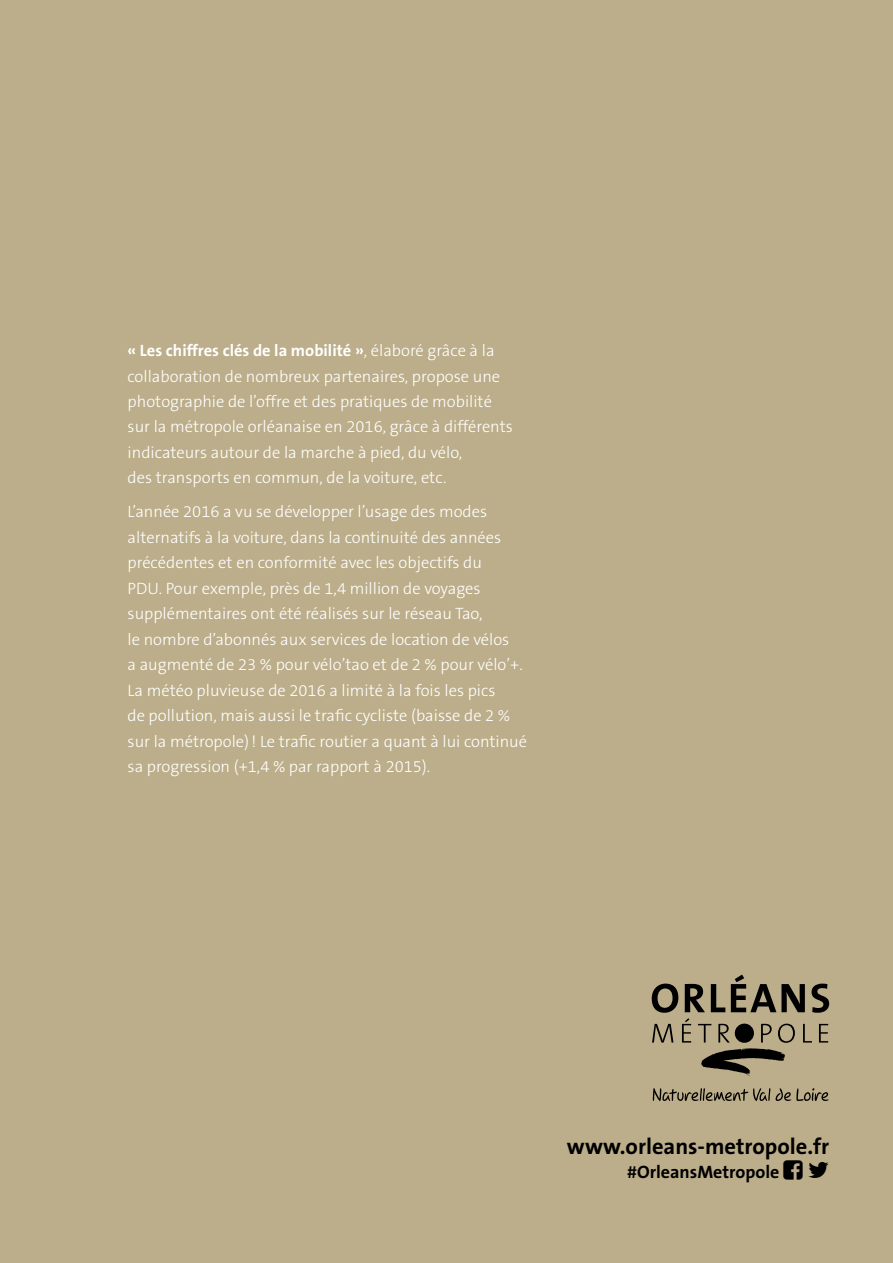
<style>
.page{position:relative;width:893px;height:1263px;background:#bcae8a}
.page>*{position:absolute;margin:0;border:0;box-sizing:border-box;transform-origin:0 0}
.t1{font:700 22.5px "The Sans B7";color:#000}
.t2{font:700 18px "The Sans B7";color:#000}
.t3{font:300 16.5px/25.5px "The Sans B3";color:#fff}
.t4{font:700 16.5px "The Sans B7";color:#fff}
.s1{font-family:"The Sans B3";font-weight:300}
</style>
<div class="page">
<svg style="left:652px;top:974px;width:177px;height:102px"></svg>
<svg style="left:653px;top:1088px;width:117px;height:13px"></svg>
<svg style="left:776px;top:1088px;width:53px;height:13px"></svg>
<p class="t4" style="left:128px;top:342px;width:368px">« Les chiffres clés de la mobilité »<span class="s1">, élaboré grâce à la</span></p>
<p class="t3" style="left:128px;top:364px;width:387px">collaboration de nombreux partenaires, propose une photographie de l’offre et des pratiques de mobilité sur la métropole orléanaise en 2016, grâce à différents indicateurs autour de la marche à pied, du vélo,<br>des transports en commun, de la voiture, etc.</p>
<p class="t3" style="left:128px;top:500px;width:401px">L’année 2016 a vu se développer l’usage des modes alternatifs à la voiture, dans la continuité des années précédentes et en conformité avec les objectifs du<br>PDU. Pour exemple, près de 1,4 million de voyages supplémentaires ont été réalisés sur le réseau Tao,<br>le nombre d’abonnés aux services de location de vélos<br>a augmenté de 23 % pour vélo’tao et de 2 % pour vélo’+.<br>La météo pluvieuse de 2016 a limité à la fois les pics<br>de pollution, mais aussi le trafic cycliste (baisse de 2 % sur la métropole)! Le trafic routier a quant à lui continué sa progression (+1,4 % par rapport à 2015).</p>
<h1 class="t1" style="left:567px;top:1134px;width:264px">www.orleans-metropole.fr</h1>
<p class="t2" style="left:627px;top:1162px;width:154px">#OrleansMetropole</p>
</div>
